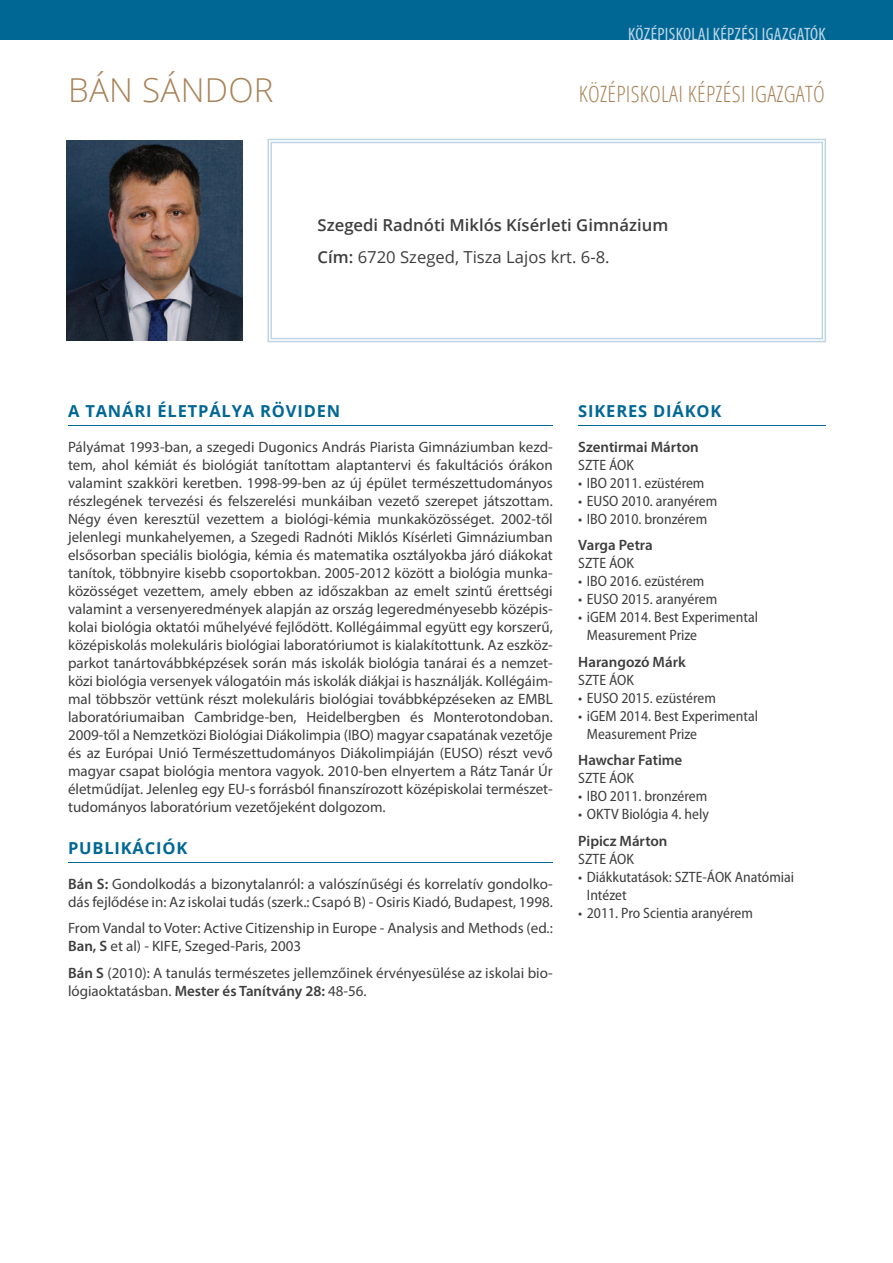
<style>
.page{position:relative;width:893px;height:1263px;background:#fff}
.page>*{position:absolute;margin:0;border:0;box-sizing:border-box;transform-origin:0 0}
.t1{font:300 33px "Open Sans";letter-spacing:.01em;color:#a98358}
.t2{font:300 22.5px "Open Sans Condensed";letter-spacing:.01em;color:#a98358}
.t3{font:condensed 18px "Myriad Pro";letter-spacing:.02em;color:#fff}
.t4{font:600 16.5px/32.5px "Open Sans";color:#3e3e3f}
.t5{font:700 16.5px "Open Sans";letter-spacing:.05em;color:#006795}
.t6{font:15px/18px "Myriad Pro";color:#3e3e3f}
.t7{font:semi-condensed 15px/18px "Myriad Pro";color:#3e3e3f}
.t8{font:600 15px "Myriad Pro";color:#3e3e3f}
.s1{font-weight:400}
.s2{font-weight:600}
</style>
<div class="page">
<div style="left:0;top:0;width:893px;height:40px;background:#006795"></div>
<svg style="left:267px;top:139px;width:559px;height:203px"></svg>
<svg style="left:270px;top:142px;width:553px;height:197px"></svg>
<hr style="left:578px;top:425px;width:248px;height:1px;background:#006795">
<hr style="left:68px;top:425px;width:485px;height:1px;background:#006795">
<hr style="left:68px;top:862px;width:485px;height:1px;background:#006795">
<img style="left:67px;top:141px;width:176px;height:199px">
<p class="t3" style="left:628px;top:23px;width:199px">KÖZÉPISKOLAI KÉPZÉSI IGAZGATÓK</p>
<h1 class="t1" style="left:68px;top:67px;width:207px">BÁN SÁNDOR</h1>
<h2 class="t2" style="left:579px;top:78px;width:248px">KÖZÉPISKOLAI KÉPZÉSI IGAZGATÓ</h2>
<p class="t4" style="left:318px;top:208px;width:352px">Szegedi Radnóti Miklós Kísérleti Gimnázium<br>Cím: <span class="s1">6720 Szeged, Tisza Lajos krt. 6-8.</span></p>
<p class="t5" style="left:68px;top:399px;width:274px">A TANÁRI ÉLETPÁLYA RÖVIDEN</p>
<p class="t6" style="left:68px;top:437px;width:486px;text-align:justify">Pályámat 1993-ban, a szegedi Dugonics András Piarista Gimnáziumban kezd&shy;tem, ahol kémiát és biológiát tanítottam alaptantervi és fakultációs órákon valamint szakköri keretben. 1998-99-ben az új épület természet tudományos részlegének tervezési és felszerelési munkáiban vezető szerepet játszottam.<br>Négy éven keresztül vezettem a biológi-kémia munkaközösséget. 2002-től jelenlegi munkahelyemen, a Szegedi Radnóti Miklós Kísérleti Gimnáziumban elsősorban speciális biológia, kémia és matematika osztályokba járó diákokat tanítok, többnyire kisebb csoportokban. 2005-2012 között a biológia munka&shy;közösséget vezettem, amely ebben az időszakban az emelt szintű érettségi valamint a versenyeredmények alapján az ország legeredményesebb középis&shy;kolai biológia oktatói műhelyévé fejlődött. Kollégáimmal együtt egy korszerű, középiskolás molekuláris biológiai laboratóriumot is kialakítottunk. Az eszköz&shy;parkot tanártovábbképzések során más iskolák biológia tanárai és a nemzet&shy;közi biológia versenyek válogatóin más iskolák diákjai is használják. Kollégáim&shy;mal többször vettünk részt molekuláris biológiai továbbképzéseken az EMBL laboratóriumaiban Cambridge-ben, Heidelbergben és Monterotondo ban.<br>2009-től a Nemzetközi Biológiai Diákolimpia (IBO) magyar csapatának vezetője és az Európai Unió Természettudományos Diákolimpiáján (EUSO) részt vevő magyar csapat biológia mentora vagyok. 2010-ben elnyertem a Rátz Tanár Úr életműdíjat. Jelenleg egy EU-s forrásból nanszírozott középiskolai természet&shy;tudományos laboratórium vezetőjeként dolgozom.</p>
<p class="t5" style="left:68px;top:836px;width:121px">PUBLIKÁCIÓK</p>
<p class="t6" style="left:68px;top:874px;width:486px"><span class="s2">Bán S:</span> Gondolkodás a bizonytalanról: a valószínűségi és korrelatív gondolko&shy;dás fejlődése in: Az iskolai tudás (szerk.: Csapó B) - Osiris Kiadó, Budapest, 1998.</p>
<p class="t6" style="left:68px;top:919px;width:486px">From Vandal to Voter: Active Citizenship in Europe - Analysis and Methods (ed.:<br><span class="s2">Ban, S</span> et al) - KIFE, Szeged-Paris, 2003</p>
<p class="t6" style="left:68px;top:963px;width:486px"><span class="s2">Bán S</span> (2010): A tanulás természetes jellemzőinek érvényesülése az iskolai bio&shy;lógiaoktatásban. <span class="s2">Mester és Tanítvány 28:</span> 48-56.</p>
<p class="t5" style="left:578px;top:399px;width:145px">SIKERES DIÁKOK</p>
<p class="t8" style="left:578px;top:437px;width:122px">Szentirmai Márton</p>
<p class="t7" style="left:578px;top:456px;width:57px">SZTE ÁOK</p>
<p class="t7" style="left:578px;top:474px;width:128px">• IBO 2011. ezüstérem</p>
<p class="t7" style="left:578px;top:492px;width:140px">• EUSO 2010. aranyérem</p>
<p class="t7" style="left:578px;top:510px;width:130px">• IBO 2010. bronzérem</p>
<p class="t8" style="left:578px;top:535px;width:76px">Varga Petra</p>
<p class="t7" style="left:578px;top:554px;width:57px">SZTE ÁOK</p>
<p class="t7" style="left:578px;top:572px;width:128px">• IBO 2016. ezüstérem</p>
<p class="t7" style="left:578px;top:590px;width:140px">• EUSO 2015. aranyérem</p>
<p class="t7" style="left:587px;top:608px;width:173px;text-indent:-9px">• iGEM 2014. Best Experimental<br>Measurement Prize</p>
<p class="t8" style="left:578px;top:652px;width:109px">Harangozó Márk</p>
<p class="t7" style="left:578px;top:671px;width:57px">SZTE ÁOK</p>
<p class="t7" style="left:578px;top:689px;width:139px">• EUSO 2015. ezüstérem</p>
<p class="t7" style="left:587px;top:707px;width:173px;text-indent:-9px">• iGEM 2014. Best Experimental<br>Measurement Prize</p>
<p class="t8" style="left:578px;top:751px;width:106px">Hawchar Fatime</p>
<p class="t7" style="left:578px;top:769px;width:57px">SZTE ÁOK</p>
<p class="t7" style="left:578px;top:787px;width:130px">• IBO 2011. bronzérem</p>
<p class="t7" style="left:578px;top:805px;width:132px">• OKTV Biológia 4. hely</p>
<p class="t8" style="left:578px;top:831px;width:91px">Pipicz Márton</p>
<p class="t7" style="left:578px;top:850px;width:57px">SZTE ÁOK</p>
<p class="t7" style="left:587px;top:868px;width:209px;text-indent:-9px">• Diákkutatások: SZTE-ÁOK Anatómiai<br>Intézet</p>
<p class="t7" style="left:578px;top:904px;width:176px">• 2011. Pro Scientia aranyérem</p>
</div>
